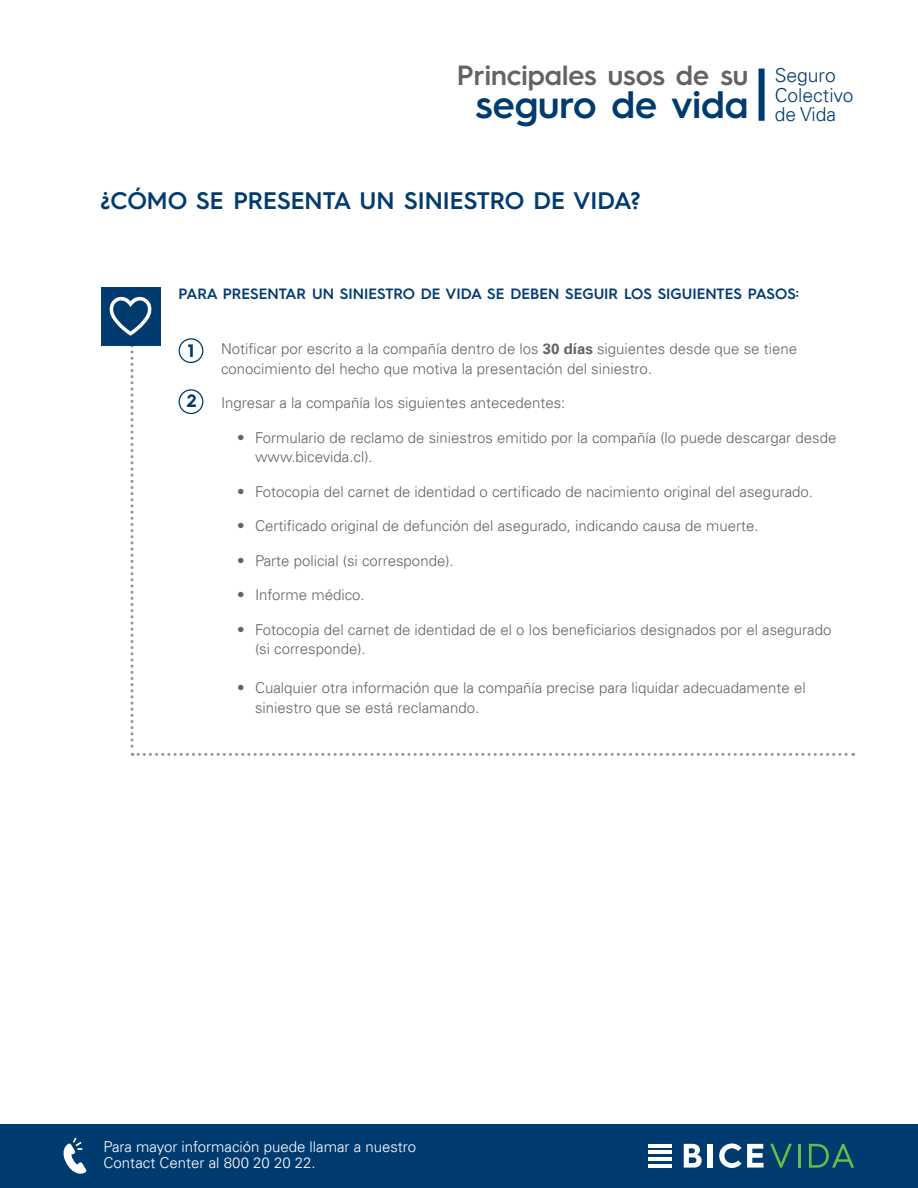
<style>
.page{position:relative;width:918px;height:1188px;background:#fff}
.page>*{position:absolute;margin:0;border:0;box-sizing:border-box;transform-origin:0 0}
.t1{font:600 38.4px "Hurme Geometric Sans 3";color:#003b70}
.t2{font:600 27.9px "Hurme Geometric Sans 3";color:#636366}
.t3{font:600 24px "Hurme Geometric Sans 3";color:#003b70}
.t4{font:300 19.2px "Univers LT";color:#003b70}
.t5{font:700 18px "Hurme Geometric Sans 3";color:#003b70}
.t6{font:300 15px/19.5px "Univers LT";color:#636366}
.t7{font:300 15px "Univers LT";color:#fff}
.t8{font:600 15px "Hurme Geometric Sans 3";color:#003b70}
.s1{font-weight:700}
</style>
<div class="page">
<div style="left:759px;top:69px;width:6px;height:52px;background:#003b70"></div>
<div style="left:101px;top:287px;width:60px;height:58px;background:#003b70"></div>
<svg style="left:108px;top:297px;width:746px;height:459px"></svg>
<div style="left:0;top:1124px;width:918px;height:63px;background:#003b70"></div>
<svg style="left:770px;top:1144px;width:22px;height:24px"></svg>
<hr style="left:798px;top:1144px;width:3px;height:24px;background:#68bb45">
<svg style="left:809px;top:1144px;width:45px;height:24px"></svg>
<hr style="left:648px;top:1144px;width:24px;height:3px;background:#fff">
<hr style="left:648px;top:1151px;width:24px;height:3px;background:#fff">
<hr style="left:648px;top:1158px;width:24px;height:3px;background:#fff">
<hr style="left:648px;top:1164px;width:24px;height:4px;background:#fff">
<svg style="left:684px;top:1144px;width:18px;height:24px"></svg>
<div style="left:708px;top:1144px;width:5px;height:24px;background:#fff"></div>
<svg style="left:719px;top:1144px;width:45px;height:24px"></svg>
<svg style="left:63px;top:1138px;width:23px;height:36px"></svg>
<p class="t2" style="left:457px;top:56px;width:293px">Principales usos de su</p>
<p class="t1" style="left:475px;top:78px;width:274px">seguro de vida</p>
<p class="t3" style="left:101px;top:184px;width:542px">¿CÓMO SE PRESENTA UN SINIESTRO DE VIDA?</p>
<p class="t4" style="left:775px;top:64px;width:63px">Seguro</p>
<p class="t4" style="left:775px;top:83px;width:80px">Colectivo</p>
<p class="t4" style="left:775px;top:103px;width:63px">de Vida</p>
<p class="t8" style="left:179px;top:283px;width:622px">PARA PRESENTAR UN SINIESTRO DE VIDA SE DEBEN SEGUIR LOS SIGUIENTES PASOS:</p>
<p class="t5" style="left:188px;top:338px;width:8px">1</p>
<p class="t5" style="left:187px;top:388px;width:11px">2</p>
<p class="t6" style="left:221px;top:339px;width:578px">Notificar por escrito a la compañía dentro de los <span class="s1">30 días</span> siguientes desde que se tiene conocimiento del hecho que motiva la presentación del siniestro.</p>
<p class="t6" style="left:221px;top:393px;width:346px">Ingresar a la compañía los siguientes antecedentes:</p>
<p class="t6" style="left:255px;top:428px;width:583px;text-indent:-18px">• Formulario de reclamo de siniestros emitido por la compañía (lo puede descargar desde www.bicevida.cl).</p>
<p class="t6" style="left:237px;top:482px;width:577px">• Fotocopia del carnet de identidad o certificado de nacimiento original del asegurado.</p>
<p class="t6" style="left:237px;top:516px;width:523px">• Certificado original de defunción del asegurado, indicando causa de muerte.</p>
<p class="t6" style="left:237px;top:551px;width:218px">• Parte policial (si corresponde).</p>
<p class="t6" style="left:237px;top:585px;width:129px">• Informe médico.</p>
<p class="t6" style="left:237px;top:620px;width:596px">• Fotocopia del carnet de identidad de el o los beneficiarios designados por el asegurado</p>
<p class="t6" style="left:255px;top:639px;width:112px">(si corresponde).</p>
<p class="t6" style="left:255px;top:678px;width:552px;text-indent:-18px">• Cualquier otra información que la compañía precise para liquidar adecuadamente el siniestro que se está reclamando.</p>
<p class="t7" style="left:103px;top:1137px;width:314px">Para mayor información puede llamar a nuestro</p>
<p class="t7" style="left:103px;top:1154px;width:214px">Contact Center al 800 20 20 22.</p>
</div>
